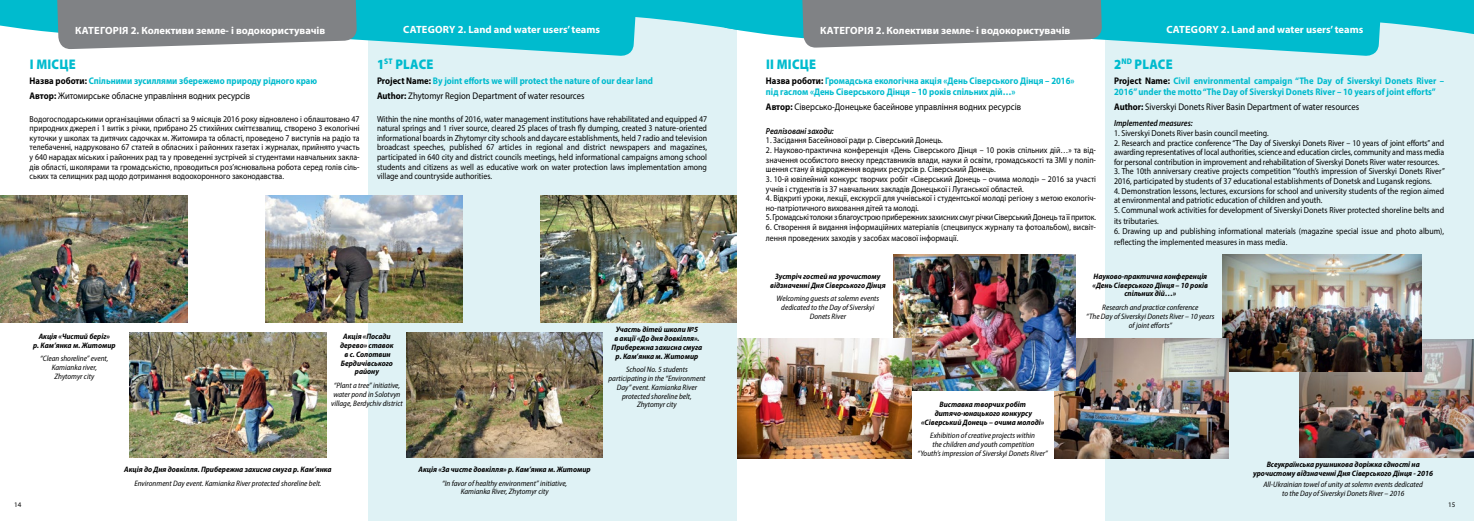
<style>
.page{position:relative;width:1474px;height:521px;background:#fff}
.page>*{position:absolute;margin:0;border:0;box-sizing:border-box;transform-origin:0 0}
.t1{font:900 14px "Myriad Pro";letter-spacing:.02em;color:#00bbce;scale:.9 1}
.t2{font:700 10.5px "Myriad Pro";color:#fff}
.t3{font:700 9.62px/10.5px "Myriad Pro";color:#00bbce;scale:.9 1}
.t4{font:9.62px "Myriad Pro";color:#000;scale:.9 1}
.t5{font:8.75px/9.6px "Myriad Pro";color:#000;scale:.9 1}
.t6{font:8.75px "Myriad Pro";letter-spacing:-.02em;color:#000;scale:.9 1}
.t7{font:italic 600 8.75px "Myriad Pro";color:#000;scale:.9 1}
.t8{font:italic semi-condensed 7.88px/8.8px "Myriad Pro";color:#000;text-align:center}
.t9{font:italic 700 semi-condensed 7.88px/8.8px "Myriad Pro";color:#000;text-align:center}
.t10{font:7px "Myriad Pro";color:#000}
.s1{color:#000}
.s2{font-weight:400;color:#000}
.s3{font-weight:700}
</style>
<div class="page">
<div style="left:368px;top:0;width:369px;height:521px;background:#dff2f5"></div>
<div style="left:1105px;top:0;width:368px;height:521px;background:#dff2f5"></div>
<svg style="left:0;top:0;width:724px;height:33px;fill:#00bbce"></svg>
<svg style="left:724px;top:0;width:749px;height:38px;fill:#00bbce"></svg>
<img style="left:1299px;top:339px;width:174px;height:118px">
<img style="left:1222px;top:254px;width:199px;height:118px">
<svg style="left:800px;top:0;width:584px;height:56px"></svg>
<svg style="left:55px;top:0;width:584px;height:56px"></svg>
<img style="left:0;top:195px;width:188px;height:127px">
<img style="left:130px;top:332px;width:196px;height:126px">
<img style="left:266px;top:195px;width:196px;height:127px">
<img style="left:406px;top:332px;width:197px;height:126px">
<img style="left:540px;top:195px;width:197px;height:127px">
<img style="left:1054px;top:338px;width:174px;height:121px">
<img style="left:893px;top:254px;width:182px;height:136px">
<img style="left:737px;top:338px;width:174px;height:121px">
<p class="t2" style="left:75px;top:23px;width:252px">КАТЕГОРІЯ 2. Колективи земле- і водокористувачів</p>
<p class="t2" style="left:403px;top:22px;width:198px">CATEGORY 2. Land and water users’ teams</p>
<h1 class="t1" style="left:30px;top:54px;width:52px">І МІСЦЕ</h1>
<p class="t3" style="left:30px;top:73px;width:321px;line-height:15.5px"><span class="s1">Назва роботи:</span> Спільними зусиллями збережемо природу рідного краю<br><span class="s1">Автор:</span> <span class="s2">Житомирське обласне управління водних ресурсів</span></p>
<p class="t5" style="left:30px;top:114px;width:368px;text-align:justify">Водогосподарськими організаціями області за 9 місяців 2016 року відновлено і облаштовано 47 природних джерел і 1 витік з річки, прибрано 25 стихійних сміттєзвалищ, створено 3 екологічні куточки у школах та дитячих садочках м. Житомира та області, проведено 7 виступів на радіо та телебаченні, надруковано 67 статей в обласних і районних газетах і журналах, прийнято участь у 640 нарадах міських і районних рад та у проведенні зустрічей зі студентами навчальних закла&shy;дів області, школярами та громадськістю, проводиться роз’яснювальна робота серед голів сіль&shy;ських та селищних рад щодо дотримання водоохоронного законодавства.</p>
<h1 class="t1" style="left:377px;top:54px;width:64px">1<sup>ST</sup> PLACE</h1>
<p class="t3" style="left:377px;top:73px;width:308px;line-height:15.5px"><span class="s1">Project Name:</span> By joint efforts we will protect the nature of our dear land<br><span class="s1">Author:</span> <span class="s2">Zhytomyr Region Department of water resources</span></p>
<p class="t5" style="left:377px;top:114px;width:368px;text-align:justify">Within the nine months of 2016, water management institutions have rehabilitated and equipped 47 natural springs and 1 river source, cleared 25 places of trash fly dumping, created 3 nature-oriented informational boards in Zhytomyr city schools and daycare establishments, held 7 radio and television broadcast speeches, published 67 articles in regional and district newspapers and magazines, participated in 640 city and district councils meetings, held informational campaigns among school students and citizens as well as educative work on water protection laws implementation among village and countryside authorities.</p>
<p class="t9" style="left:33px;top:332px;width:84px">Акція «Чистий беріг»<br>р. Кам’янка м. Житомир</p>
<p class="t8" style="left:40px;top:354px;width:70px">“Clean shoreline” event,<br>Kamianka river,<br>Zhytomyr city</p>
<p class="t9" style="left:340px;top:332px;width:55px">Акція «Посади дерево» ставок в с. Солотвин<br>Бердичівського району</p>
<p class="t8" style="left:331px;top:381px;width:73px">“Plant a tree” initiative, water pond in Solotvyn village, Berdychiv district</p>
<p class="t9" style="left:611px;top:325px;width:92px">Участь дітей школи №5<br>в акції «До дня довкілля».<br>Прибережна захисна смуга р. Кам’янка м. Житомир</p>
<p class="t8" style="left:608px;top:365px;width:99px">School No. 5 students participating in the “Environment<br>Day” event. Kamianka River protected shoreline belt,<br>Zhytomyr city</p>
<p class="t9" style="left:124px;top:465px;width:209px">Акція до Дня довкілля. Прибережна захисна смуга р. Кам’янка</p>
<p class="t8" style="left:134px;top:478px;width:189px">Environment Day event. Kamianka River protected shoreline belt.</p>
<p class="t9" style="left:418px;top:465px;width:174px">Акція «За чисте довкілля» р. Кам’янка м. Житомир</p>
<p class="t8" style="left:442px;top:478px;width:126px">“In favor of healthy environment” initiative,<br>Kamianka River, Zhytomyr city</p>
<p class="t2" style="left:820px;top:23px;width:252px">КАТЕГОРІЯ 2. Колективи земле- і водокористувачів</p>
<p class="t2" style="left:1166px;top:22px;width:198px">CATEGORY 2. Land and water users’ teams</p>
<h1 class="t1" style="left:766px;top:54px;width:57px">ІІ МІСЦЕ</h1>
<p class="t3" style="left:766px;top:75px;width:344px"><span class="s1">Назва роботи:</span> Громадська екологічна акція «День Сіверського Дінця – 2016» під гаслом «День Сіверського Дінця – 10 років спільних дій…»</p>
<p class="t4" style="left:766px;top:101px;width:285px"><span class="s3">Автор:</span> Сіверсько-Донецьке басейнове управління водних ресурсів</p>
<p class="t7" style="left:766px;top:125px;width:77px">Реалізовані заходи:</p>
<p class="t5" style="left:766px;top:135px;width:198px">1. Засідання Басейнової ради р. Сіверський Донець.</p>
<p class="t5" style="left:766px;top:145px;width:368px;text-align:justify">2. Науково-практична конференція «День Сіверського Дінця – 10 років спільних дій…» та від&shy;значення особистого внеску представників влади, науки й освіти, громадськості та ЗМІ у поліп&shy;шення стану й відродження водних ресурсів р. Сіверський Донець.</p>
<p class="t5" style="left:766px;top:174px;width:368px">3. 10-й ювілейний конкурс творчих робіт «Сіверський Донець – очима молоді» – 2016 за участі учнів і студентів із 37 навчальних закладів Донецької і Луганської областей.</p>
<p class="t5" style="left:766px;top:193px;width:368px">4. Відкриті уроки, лекції, екскурсії для учнівської і студентської молоді регіону з метою екологіч&shy;но-патріотичного виховання дітей та молоді.</p>
<p class="t6" style="left:766px;top:212px;width:368px">5. Громадські толоки з благоустрою прибережних захисних смуг річки Сіверський Донець та її приток.</p>
<p class="t5" style="left:766px;top:221px;width:368px;line-height:11.4px">6. Створення й видання інформаційних матеріалів (спецвипуск журналу та фотоальбом), висвіт&shy;лення проведених заходів у засобах масової інформації.</p>
<h1 class="t1" style="left:1114px;top:54px;width:67px">2<sup>ND</sup> PLACE</h1>
<p class="t3" style="left:1114px;top:75px;width:368px"><span class="s1">Project Name:</span> Civil environmental campaign “The Day of Siverskyi Donets River –<br>2016” under the motto “The Day of Siverskyi Donets River – 10 years of joint efforts”</p>
<p class="t4" style="left:1114px;top:101px;width:274px"><span class="s3">Author:</span> Siverskyi Donets River Basin Department of water resources</p>
<p class="t7" style="left:1114px;top:118px;width:89px">Implemented measures:</p>
<p class="t5" style="left:1114px;top:128px;width:173px">1. Siverskyi Donets River basin council meeting.</p>
<p class="t5" style="left:1114px;top:138px;width:368px;text-align:justify">2. Research and practice conference “The Day of Siverskyi Donets River – 10 years of joint efforts” and awarding representatives of local authorities, science and education circles, community and mass media for personal contribution in improvement and rehabilitation of Siverskyi Donets River water resources.</p>
<p class="t5" style="left:1114px;top:167px;width:369px">3. The 10th anniversary creative projects competition “Youth’s impression of Siverskyi Donets River”<br>2016, participated by students of 37 educational establishments of Donetsk and Lugansk regions.</p>
<p class="t5" style="left:1114px;top:186px;width:368px">4. Demonstration lessons, lectures, excursions for school and university students of the region aimed at environmental and patriotic education of children and youth.</p>
<p class="t5" style="left:1114px;top:204px;width:368px;line-height:11.4px">5. Communal work activities for development of Siverskyi Donets River protected shoreline belts and its tributaries.</p>
<p class="t5" style="left:1114px;top:225px;width:368px;line-height:11.4px">6. Drawing up and publishing informational materials (magazine special issue and photo album), reflecting the implemented measures in mass media.</p>
<p class="t9" style="left:770px;top:272px;width:117px">Зустріч гостей на урочистому відзначенні Дня Сіверського Дінця</p>
<p class="t8" style="left:776px;top:294px;width:104px">Welcoming guests at solemn events dedicated to the Day of Siverskyi<br>Donets River</p>
<p class="t9" style="left:921px;top:400px;width:125px">Виставка творчих робіт дитячо-юнацького конкурсу «Сіверський Донець – очима молоді»</p>
<p class="t8" style="left:917px;top:431px;width:132px">Exhibition of creative projects within<br>the children and youth competition<br>“Youth’s impression of Siverskyi Donets River”</p>
<p class="t9" style="left:1092px;top:272px;width:117px">Науково-практична конференція «День Сіверського Дінця – 10 років спільних дій…»</p>
<p class="t8" style="left:1086px;top:303px;width:130px">Research and practice conference<br>“The Day of Siverskyi Donets River – 10 years of joint efforts”</p>
<p class="t9" style="left:1253px;top:460px;width:181px">Всеукраїнська рушникова доріжка єдності на урочистому відзначенні Дня Сіверського Дінця - 2016</p>
<p class="t8" style="left:1263px;top:480px;width:161px">All-Ukrainian towel of unity at solemn events dedicated to the Day of Siverskyi Donets River – 2016</p>
<p class="t10" style="left:14px;top:500px;width:9px">14</p>
<p class="t10" style="left:1448px;top:500px;width:9px">15</p>
</div>
